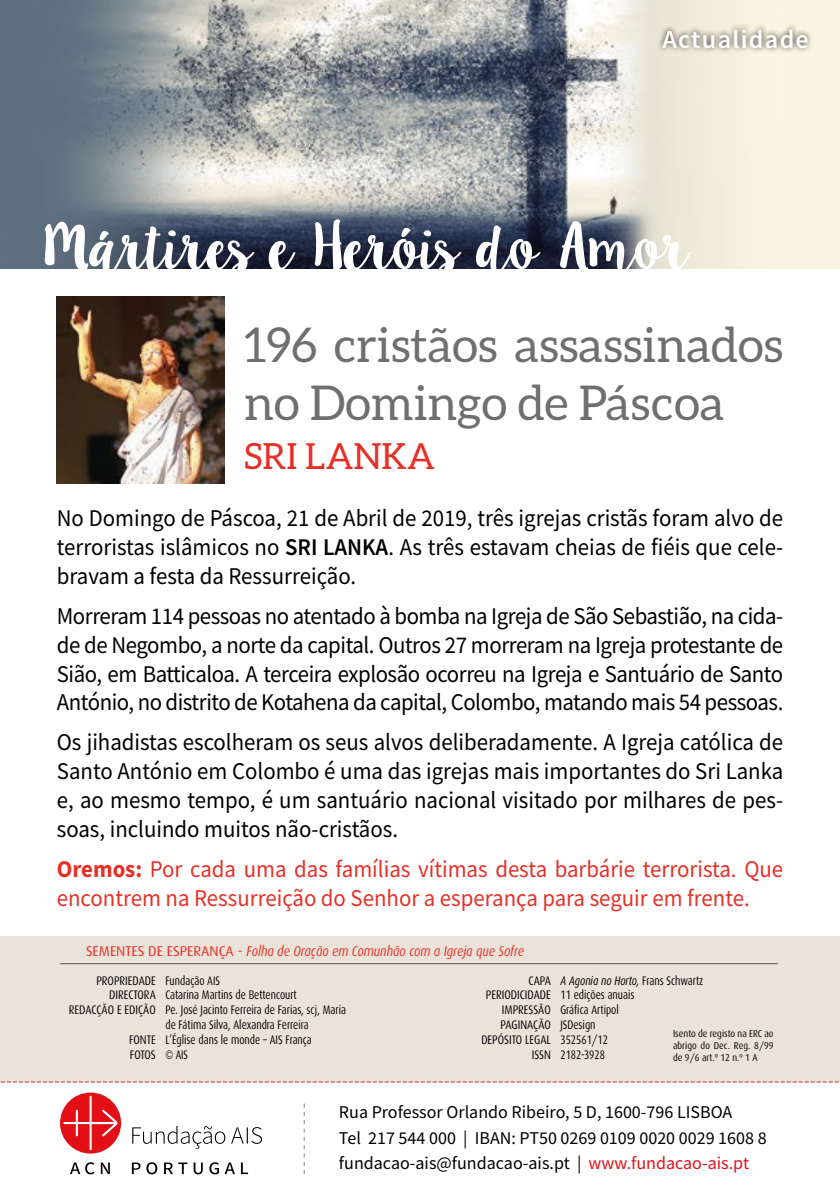
<style>
.page{position:relative;width:840px;height:1191px;background:#fff}
.page>*{position:absolute;margin:0;border:0;box-sizing:border-box;transform-origin:0 0}
.t1{font:52px "Lilly Belle";color:#fff}
.t2{font:48px/57.6px "Aleo";color:#706f6f}
.t3{font:36px "Aleo";color:#e63027}
.t4{font:600 26px "Source Sans Pro";letter-spacing:.05em;color:#fff}
.t5{font:24px/28.8px "Source Sans Pro";color:#000;text-align:justify;scale:.95 1}
.t6{font:24px/28.8px "Source Sans Pro";color:#e63027;scale:.95 1}
.t7{font:18px/25.4px "Source Sans Pro";color:#000}
.t8{font:italic 14.2px "Dax";color:#e63027;scale:.85 1}
.t9{font:12.4px/14.8px "Dax";color:#000;scale:.8 1}
.t10{font:12.4px/14.8px "Dax";color:#000;text-align:right;scale:.85 1}
.t11{font:10px/12px "Dax";color:#000;text-align:justify;scale:.9 1}
.s1{font-weight:600}
.s2{font-weight:700}
.s3{font-style:normal}
.s4{font-style:italic}
.s5{color:#e30f17}
</style>
<div class="page">
<div style="left:0;top:935px;width:839px;height:146px;background:#eae3d9"></div>
<svg style="left:0;top:1081px;width:839px;height:1px"></svg>
<svg style="left:303px;top:1103px;width:1px;height:71px"></svg>
<hr style="left:60px;top:963px;width:717px;height:1px;background:#575756">
<svg style="left:132px;top:1162px;width:116px;height:12px"></svg>
<svg style="left:132px;top:1125px;width:130px;height:24px"></svg>
<svg style="left:70px;top:1162px;width:40px;height:12px"></svg>
<svg style="left:60px;top:1092px;width:61px;height:61px"></svg>
<svg style="left:63px;top:1095px;width:54px;height:55px"></svg>
<img style="left:0;top:0;width:839px;height:269px">
<div style="left:656px;top:23px;width:157px;height:30px;background:#000;opacity:.75"></div>
<img style="left:57px;top:296px;width:167px;height:187px">
<p class="t4" style="left:662px;top:22px;width:148px">Actualidade</p>
<h1 class="t1" style="left:43px;top:209px;width:648px">Mártires e Heróis do Amor</h1>
<h2 class="t2" style="left:244px;top:316px;width:540px">196 cristãos assassinados no Domingo de Páscoa</h2>
<h3 class="t3" style="left:244px;top:436px;width:192px">SRI LANKA</h3>
<p class="t5" style="left:57px;top:503px;width:765px">No Domingo de Páscoa, 21 de Abril de 2019, três igrejas cristãs foram alvo de terroristas islâmicos no <span class="s1">SRI LANKA</span>. As três estavam cheias de fiéis que cele&shy;bravam a festa da Ressurreição.</p>
<p class="t5" style="left:57px;top:601px;width:765px">Morreram 114 pessoas no atentado à bomba na Igreja de São Sebastião, na cida&shy;de de Negombo, a norte da capital. Outros 27 morreram na Igreja protestante de Sião, em Batticaloa. A terceira explosão ocorreu na Igreja e Santuário de Santo António, no distrito de Kotahena da capital, Colombo, matando mais 54 pessoas.</p>
<p class="t5" style="left:57px;top:728px;width:765px">Os jihadistas escolheram os seus alvos deliberadamente. A Igreja católica de Santo António em Colombo é uma das igrejas mais importantes do Sri Lanka e, ao mesmo tempo, é um santuário nacional visitado por milhares de pes&shy;soas, incluindo muitos não-cristãos.</p>
<p class="t6" style="left:57px;top:854px;width:765px"><span class="s2">Oremos:</span> Por cada uma das famílias vítimas desta barbárie terrorista. Que encontrem na Ressurreição do Senhor a esperança para seguir em frente.</p>
<p class="t8" style="left:86px;top:942px;width:516px"><span class="s3">SEMENTES DE ESPERANÇA -</span> Folha de Oração em Comunhão com a Igreja que Sofre</p>
<p class="t10" style="left:69px;top:973px;width:104px">PROPRIEDADE<br>DIRECTORA<br>REDACÇÃO E EDIÇÃO</p>
<p class="t10" style="left:129px;top:1032px;width:33px;text-align:left">FONTE<br>FOTOS</p>
<p class="t9" style="left:165px;top:973px;width:227px">Fundação AIS<br>Catarina Martins de Bettencourt<br>Pe. José Jacinto Ferreira de Farias, scj, Maria de Fátima Silva, Alexandra Ferreira<br>L’Église dans le monde – AIS França<br>© AIS</p>
<p class="t9" style="left:560px;top:973px;width:180px"><span class="s4">A Agonia no Horto,</span> Frans Schwartz<br>11 edições anuais<br>Gráfica Artipol<br>JSDesign<br>352561/12<br>2182-3928</p>
<p class="t10" style="left:481px;top:973px;width:83px">CAPA<br>PERIODICIDADE<br>IMPRESSÃO<br>PAGINAÇÃO<br>DEPÓSITO LEGAL<br>ISSN</p>
<p class="t11" style="left:672px;top:1028px;width:113px">Isento de registo na ERC ao abrigo do Dec. Reg. 8/99 de 9/6 art.º 12 n.º 1 A</p>
<p class="t7" style="left:339px;top:1099px;width:429px">Rua Professor Orlando Ribeiro, 5 D, 1600-796 LISBOA<br>Tel 217 544 000 | IBAN: PT50 0269 0109 0020 0029 1608 8 fundacao-ais@fundacao-ais.pt | <span class="s5">www.fundacao-ais.pt</span></p>
</div>
